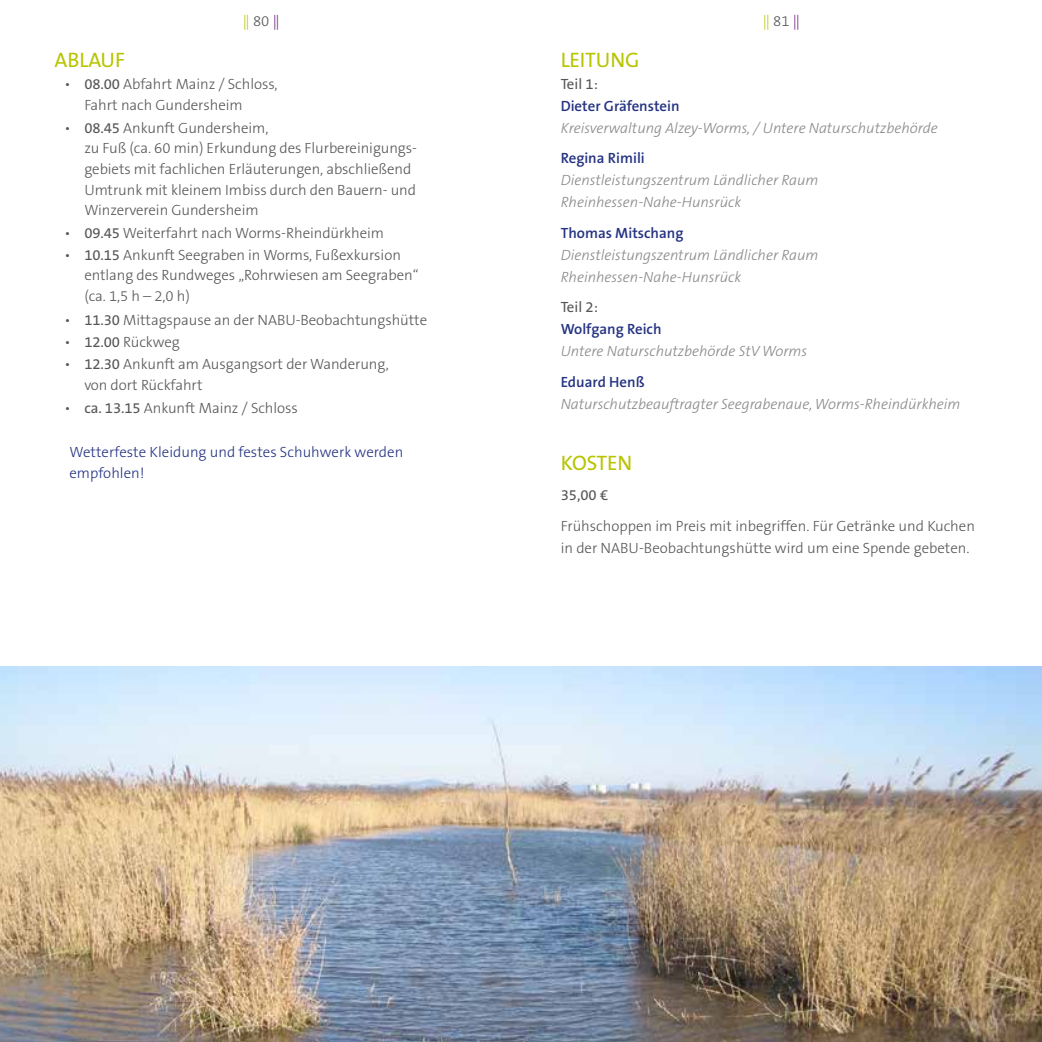
<style>
.page{position:relative;width:1042px;height:1042px;background:#fff}
.page>*{position:absolute;margin:0;border:0;box-sizing:border-box;transform-origin:0 0}
.t1{font:21px "The Sans B5 Plain";letter-spacing:-.015em;color:#b8c400}
.t2{font:300 14.88px/20.7px "The Sans B3";letter-spacing:-.005em;color:#565655}
.t3{font:italic 300 14.88px/21.9px "The Sans B3";color:#868786}
.t4{font:600 14.88px "The Sans B6";color:#243282}
.t5{font:300 14.88px/21.9px "The Sans B3";color:#243282}
.t6{font:14.88px "The Sans B5 Plain";color:#565655}
.t7{font:300 14.88px "The Sans B3";color:#b8c400}
.s1{color:#565655}
.s2{color:#6d1e7d}
.s3{font-family:"The Sans B5 Plain";font-weight:400}
</style>
<div class="page">
<img style="left:0;top:666px;width:1042px;height:376px">
<p class="t7" style="left:243px;top:13px;width:39px">|| <span class="s1">80</span> <span class="s2">||</span></p>
<p class="t7" style="left:763px;top:13px;width:39px">|| <span class="s1">81</span> <span class="s2">||</span></p>
<h1 class="t1" style="left:561px;top:49px;width:12px">LEITUNG</h1>
<p class="t6" style="left:561px;top:76px;width:39px">TEIL 1:</p>
<p class="t4" style="left:561px;top:98px;width:120px">Dieter Gräfenstein</p>
<p class="t3" style="left:561px;top:117px;width:378px">Kreisverwaltung Alzey-Worms, / Untere Naturschutzbehörde</p>
<p class="t4" style="left:561px;top:151px;width:86px">Regina Rimili</p>
<p class="t3" style="left:561px;top:170px;width:259px">Dienstleistungszentrum Ländlicher Raum<br>Rheinhessen-Nahe-Hunsrück</p>
<p class="t4" style="left:561px;top:225px;width:124px">Thomas Mitschang</p>
<p class="t3" style="left:561px;top:244px;width:259px">Dienstleistungszentrum Ländlicher Raum<br>Rheinhessen-Nahe-Hunsrück</p>
<p class="t6" style="left:561px;top:299px;width:39px">TEIL 2:</p>
<p class="t4" style="left:561px;top:321px;width:102px">Wolfgang Reich</p>
<p class="t3" style="left:561px;top:341px;width:248px">Untere Naturschutzbehörde StV Worms</p>
<p class="t4" style="left:561px;top:374px;width:85px">Eduard Henß</p>
<p class="t3" style="left:561px;top:393px;width:401px">Naturschutzbeauftragter Seegrabenaue, Worms-Rheindürkheim</p>
<h1 class="t1" style="left:55px;top:49px;width:25px">ABLAUF</h1>
<p class="t2" style="left:84px;top:74px;width:195px;text-indent:-20px">• <span class="s3">08.00</span> Abfahrt Mainz / Schloss,<br>Fahrt nach Gundersheim</p>
<p class="t2" style="left:84px;top:118px;width:334px;text-indent:-20px">• <span class="s3">08.45</span> Ankunft Gundersheim,<br>zu Fuß (ca. 60 min) Erkundung des Flurbereinigungs&shy;gebiets mit fachlichen Erläuterungen, abschließend Umtrunk mit kleinem Imbiss durch den Bauern- und Winzerverein Gundersheim</p>
<p class="t2" style="left:64px;top:223px;width:321px">• <span class="s3">09.45</span> Weiterfahrt nach Worms-Rheindürkheim</p>
<p class="t2" style="left:84px;top:245px;width:336px;text-indent:-20px">• <span class="s3">10.15</span> Ankunft Seegraben in Worms, Fußexkursion entlang des Rundweges „Rohrwiesen am Seegraben“ (ca. 1,5 h – 2,0 h)</p>
<p class="t2" style="left:64px;top:310px;width:364px">• <span class="s3">11.30</span> Mittagspause an der NABU-Beobachtungshütte</p>
<p class="t2" style="left:64px;top:332px;width:117px">• <span class="s3">12.00</span> Rückweg</p>
<p class="t2" style="left:84px;top:354px;width:306px;text-indent:-20px">• <span class="s3">12.30</span> Ankunft am Ausgangsort der Wanderung, von dort Rückfahrt</p>
<p class="t2" style="left:64px;top:398px;width:235px">• <span class="s3">CA. 13.15</span> Ankunft Mainz / Schloss</p>
<p class="t5" style="left:69px;top:441px;width:335px">Wetterfeste Kleidung und festes Schuhwerk werden empfohlen!</p>
<h1 class="t1" style="left:561px;top:452px;width:73px">KOSTEN</h1>
<p class="t6" style="left:561px;top:487px;width:49px">35,00 €</p>
<p class="t2" style="left:561px;top:516px;width:416px;line-height:21.9px">Frühschoppen im Preis mit inbegriffen. Für Getränke und Kuchen in der NABU-Beobachtungshütte wird um eine Spende gebeten.</p>
</div>
